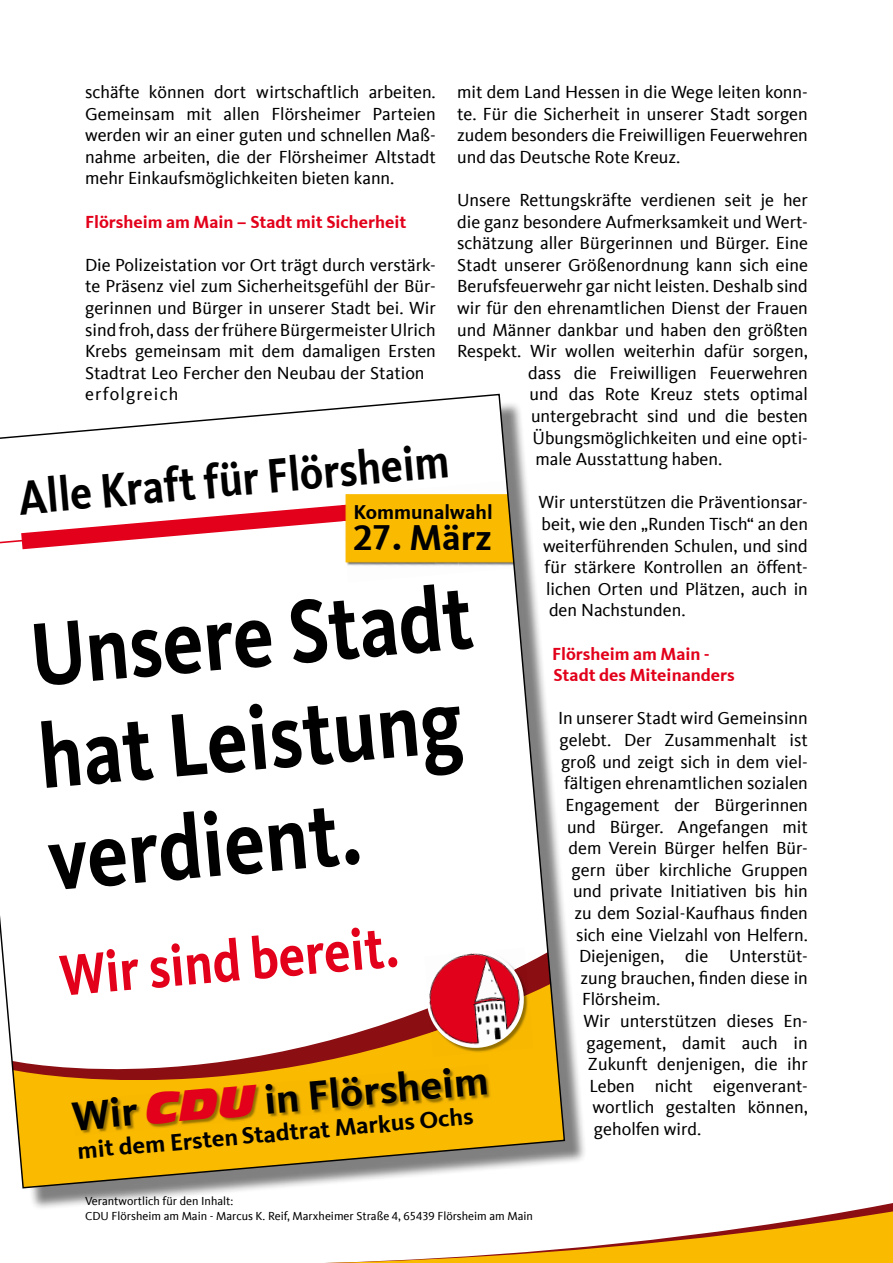
<style>
.page{position:relative;width:893px;height:1263px;background:#fff}
.page>*{position:absolute;margin:0;border:0;box-sizing:border-box;transform-origin:0 0}
.t1{font:700 92.55px/102.6px "CDU Kievit Tab";color:#000;scale:.85 1}
.t2{font:700 59.7px "CDU Kievit Tab";color:#e2001a;scale:.85 1}
.t3{font:700 49.8px "CDU Kievit Tab";color:#000;scale:.85 1}
.t4{font:700 42px "CDU Kievit Tab";color:#000}
.t5{font:700 36.9px "CDU Kievit Tab";color:#000}
.t6{font:700 24.6px "CDU Kievit Tab";color:#000}
.t7{font:700 20.7px "CDU Kievit Tab";color:#000}
.t8{font:18px/21.6px "CDU Kievit Tab";color:#000;text-align:justify}
.t9{font:700 18px/21.6px "CDU Kievit Tab";color:#e2001a}
.t10{font:12px/14.4px "CDU Kievit Tab";color:#000}
.s1{font-family:"Antique Olive Nord";font-weight:400;font-style:italic;color:#e2001a}
</style>
<div class="page">
<svg style="left:325px;top:1203px;width:568px;height:60px"></svg>
<div style="left:0;top:400px;width:587px;height:810px;background:#000;opacity:.5"></div>
<svg style="left:0;top:393px;width:566px;height:796px"></svg>
<p class="t8" style="left:85px;top:81px;width:352px">schäfte können dort wirtschaftlich arbeiten.<br>Gemeinsam mit allen Flörsheimer Parteien werden wir an einer guten und schnellen Maß&shy;nahme arbeiten, die der Flörsheimer Altstadt mehr Einkaufsmöglichkeiten bieten kann.</p>
<p class="t9" style="left:85px;top:211px;width:323px">Flörsheim am Main – Stadt mit Sicherheit</p>
<p class="t8" style="left:85px;top:254px;width:352px;text-align:left">Die Polizeistation vor Ort trägt durch verstärk&shy;te Präsenz viel zum Sicherheitsgefühl der Bür&shy;gerinnen und Bürger in unserer Stadt bei. Wir sind froh, dass der frühere Bürgermeister Ulrich Krebs gemeinsam mit dem damaligen Ersten Stadtrat Leo Fercher den Neubau der Station erfolgreich</p>
<p class="t8" style="left:457px;top:81px;width:352px">mit dem Land Hessen in die Wege leiten konn&shy;te. Für die Sicherheit in unserer Stadt sorgen zudem besonders die Freiwilligen Feuerwehren und das Deutsche Rote Kreuz.</p>
<p class="t8" style="left:457px;top:189px;width:352px">Unsere Rettungskräfte verdienen seit je her</p>
<p class="t8" style="left:457px;top:211px;width:352px">die ganz besondere Aufmerksamkeit und Wert-</p>
<p class="t8" style="left:457px;top:233px;width:352px">schätzung aller Bürgerinnen und Bürger. Eine</p>
<p class="t8" style="left:457px;top:254px;width:352px">Stadt unserer Größenordnung kann sich eine</p>
<p class="t8" style="left:457px;top:276px;width:352px">Berufsfeuerwehr gar nicht leisten. Deshalb sind</p>
<p class="t8" style="left:457px;top:297px;width:352px">wir für den ehrenamtlichen Dienst der Frauen</p>
<p class="t8" style="left:457px;top:319px;width:352px">und Männer dankbar und haben den größten</p>
<p class="t8" style="left:457px;top:341px;width:352px">Respekt. Wir wollen weiterhin dafür sorgen,</p>
<p class="t8" style="left:528px;top:362px;width:281px">dass die Freiwilligen Feuerwehren</p>
<p class="t8" style="left:529px;top:384px;width:280px">und das Rote Kreuz stets optimal</p>
<p class="t8" style="left:531px;top:405px;width:278px">untergebracht sind und die besten</p>
<p class="t8" style="left:532px;top:427px;width:277px">Übungsmöglichkeiten und eine opti-</p>
<p class="t8" style="left:535px;top:449px;width:188px">male Ausstattung haben.</p>
<p class="t8" style="left:538px;top:492px;width:271px">Wir unterstützen die Präventionsar-</p>
<p class="t8" style="left:541px;top:513px;width:268px">beit, wie den „Runden Tisch“ an den</p>
<p class="t8" style="left:543px;top:535px;width:266px">weiterführenden Schulen, und sind</p>
<p class="t8" style="left:544px;top:557px;width:265px">für stärkere Kontrollen an öffent-</p>
<p class="t8" style="left:546px;top:578px;width:263px">lichen Orten und Plätzen, auch in</p>
<p class="t8" style="left:549px;top:600px;width:138px">den Nachstunden.</p>
<p class="t9" style="left:552px;top:643px;width:184px">Flörsheim am Main -<br>Stadt des Miteinanders</p>
<p class="t8" style="left:558px;top:708px;width:251px">In unserer Stadt wird Gemeinsinn</p>
<p class="t8" style="left:559px;top:729px;width:250px">gelebt. Der Zusammenhalt ist</p>
<p class="t8" style="left:561px;top:751px;width:248px">groß und zeigt sich in dem viel-</p>
<p class="t8" style="left:564px;top:773px;width:245px">fältigen ehrenamtlichen sozialen</p>
<p class="t8" style="left:565px;top:794px;width:244px">Engagement der Bürgerinnen</p>
<p class="t8" style="left:567px;top:816px;width:242px">und Bürger. Angefangen mit</p>
<p class="t8" style="left:568px;top:837px;width:241px">dem Verein Bürger helfen Bür-</p>
<p class="t8" style="left:571px;top:859px;width:238px">gern über kirchliche Gruppen</p>
<p class="t8" style="left:573px;top:881px;width:236px">und private Initiativen bis hin</p>
<p class="t8" style="left:574px;top:902px;width:235px">zu dem Sozial-Kaufhaus finden</p>
<p class="t8" style="left:576px;top:924px;width:233px">sich eine Vielzahl von Helfern.</p>
<p class="t8" style="left:579px;top:945px;width:230px">Diejenigen, die Unterstüt-</p>
<p class="t8" style="left:580px;top:967px;width:229px">zung brauchen, finden diese in</p>
<p class="t8" style="left:582px;top:989px;width:80px">Flörsheim.</p>
<p class="t8" style="left:583px;top:1010px;width:226px">Wir unterstützen dieses En-</p>
<p class="t8" style="left:586px;top:1032px;width:223px">gagement, damit auch in</p>
<p class="t8" style="left:588px;top:1053px;width:221px">Zukunft denjenigen, die ihr</p>
<p class="t8" style="left:589px;top:1075px;width:220px">Leben nicht eigenverant-</p>
<p class="t8" style="left:592px;top:1097px;width:217px">wortlich gestalten können,</p>
<p class="t8" style="left:594px;top:1118px;width:109px">geholfen wird.</p>
<h3 class="t3" style="left:16px;top:469px;width:510px;rotate:-5deg">Alle Kraft für Flörsheim</h3>
<p class="t7" style="left:353px;top:499px;width:141px">Kommunalwahl</p>
<h3 class="t5" style="left:353px;top:516px;width:140px">27. März</h3>
<h1 class="t1" style="left:26px;top:604px;width:524px;rotate:-5deg">Unsere Stadt hat Leistung verdient.</h1>
<h2 class="t2" style="left:57px;top:941px;width:402px;rotate:-5deg">Wir sind bereit.</h2>
<h3 class="t4" style="left:70px;top:1092px;width:419px;rotate:-5deg">Wir <span class="s1">CDU</span> in Flörsheim</h3>
<h3 class="t6" style="left:76px;top:1136px;width:399px;rotate:-5deg">mit dem Ersten Stadtrat Markus Ochs</h3>
<p class="t10" style="left:85px;top:1194px;width:449px">Verantwortlich für den Inhalt:<br>CDU Flörsheim am Main - Marcus K. Reif, Marxheimer Straße 4, 65439 Flörsheim am Main</p>
</div>
